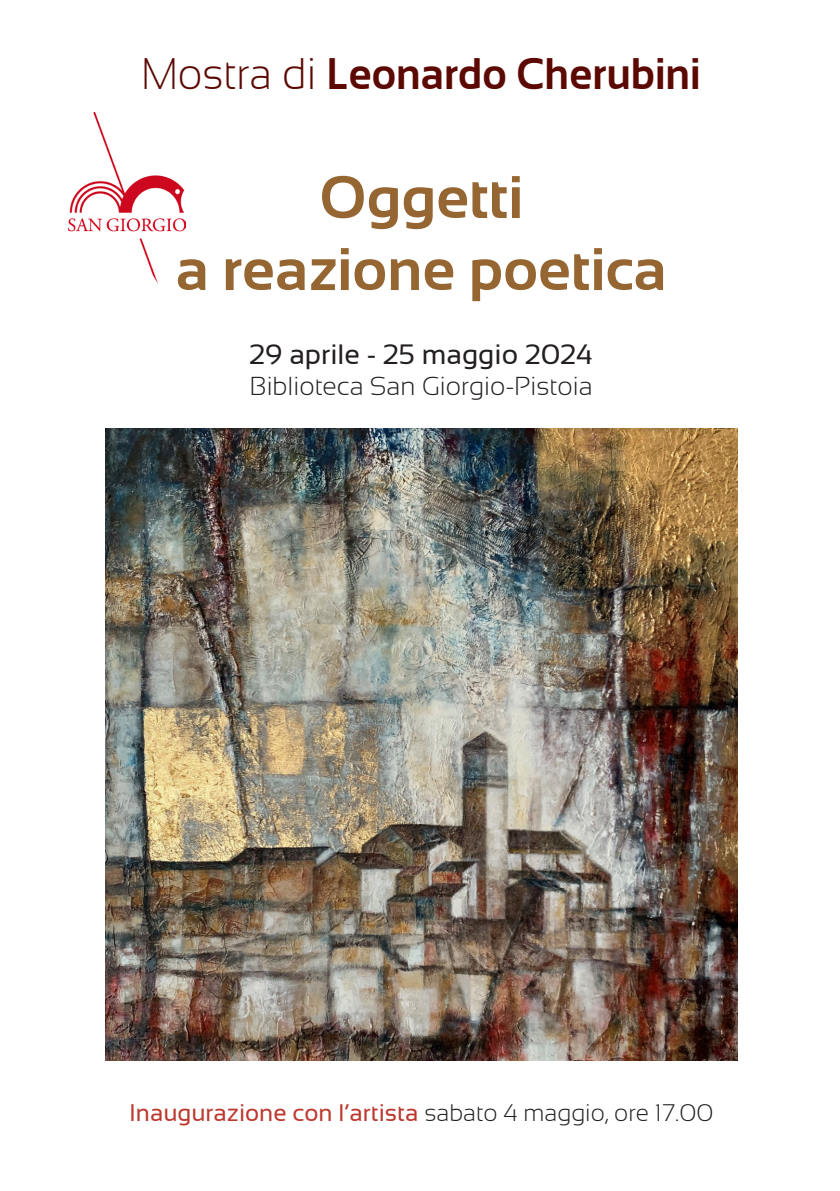
<style>
.page{position:relative;width:840px;height:1191px;background:#fff}
.page>*{position:absolute;margin:0;border:0;box-sizing:border-box;transform-origin:0 0}
.t1{font:700 60px "Sansation";color:#956632}
.t2{font:700 44.2px "Sansation";color:#5c0903;scale:.95 1}
.t3{font:28px "Sansation";color:#231f20}
.t4{font:300 26px "Sansation";color:#231f20}
.t5{font:24px "Sansation";color:#bc392f}
.s1{font-weight:300}
.s2{font-weight:300;color:#231f20}
</style>
<div class="page">
<img style="left:68px;top:112px;width:117px;height:171px">
<img style="left:105px;top:429px;width:631px;height:631px">
<p class="t2" style="left:141px;top:49px;width:590px"><span class="s1">Mostra di</span> Leonardo Cherubini</p>
<p class="t1" style="left:319px;top:164px;width:206px">Oggetti</p>
<p class="t1" style="left:175px;top:236px;width:492px">a reazione poetica</p>
<p class="t3" style="left:249px;top:338px;width:344px">29 aprile - 25 maggio 2024</p>
<p class="t4" style="left:250px;top:371px;width:344px">Biblioteca San Giorgio-Pistoia</p>
<p class="t5" style="left:129px;top:1099px;width:585px">Inaugurazione con l’artista <span class="s2">sabato 4 maggio, ore 17.00</span></p>
</div>
